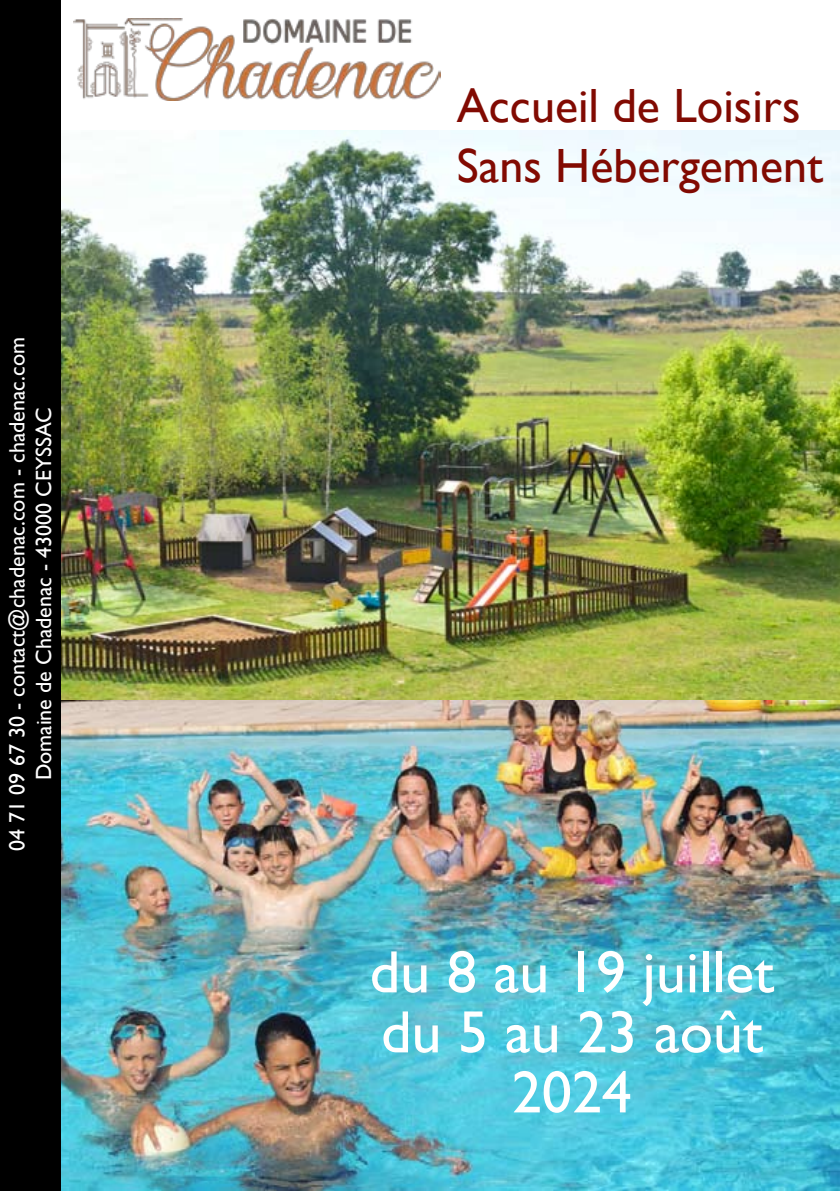
<style>
.page{position:relative;width:840px;height:1191px;background:#fff}
.page>*{position:absolute;margin:0;border:0;box-sizing:border-box;transform-origin:0 0}
.t1{font:60px/60px "Gill Sans";color:#fff;text-align:center}
.t2{font:48px/60px "Gill Sans";color:#810a02}
.t3{font:22px/26.4px "Gill Sans";color:#fff;text-align:center}
.s1{color:#fdfdfd}
</style>
<div class="page">
<img style="left:60px;top:130px;width:779px;height:571px">
<img style="left:60px;top:701px;width:779px;height:490px">
<div style="left:0;top:0;width:60px;height:1191px;background:#000"></div>
<img style="left:74px;top:19px;width:366px;height:82px">
<p class="t3" style="left:4px;top:851px;width:515px;rotate:-90deg">04 71 09 67 30 - contact@chadenac.com - chadenac.com<br>Domaine de Chadenac <span class="s1">- 43000 CEYSSAC</span></p>
<h2 class="t2" style="left:456px;top:76px;width:367px">Accueil de Loisirs<br>Sans Hébergement</h2>
<h1 class="t1" style="left:369px;top:943px;width:406px">du 8 au 19 juillet du 5 au 23 août<br>2024</h1>
</div>
